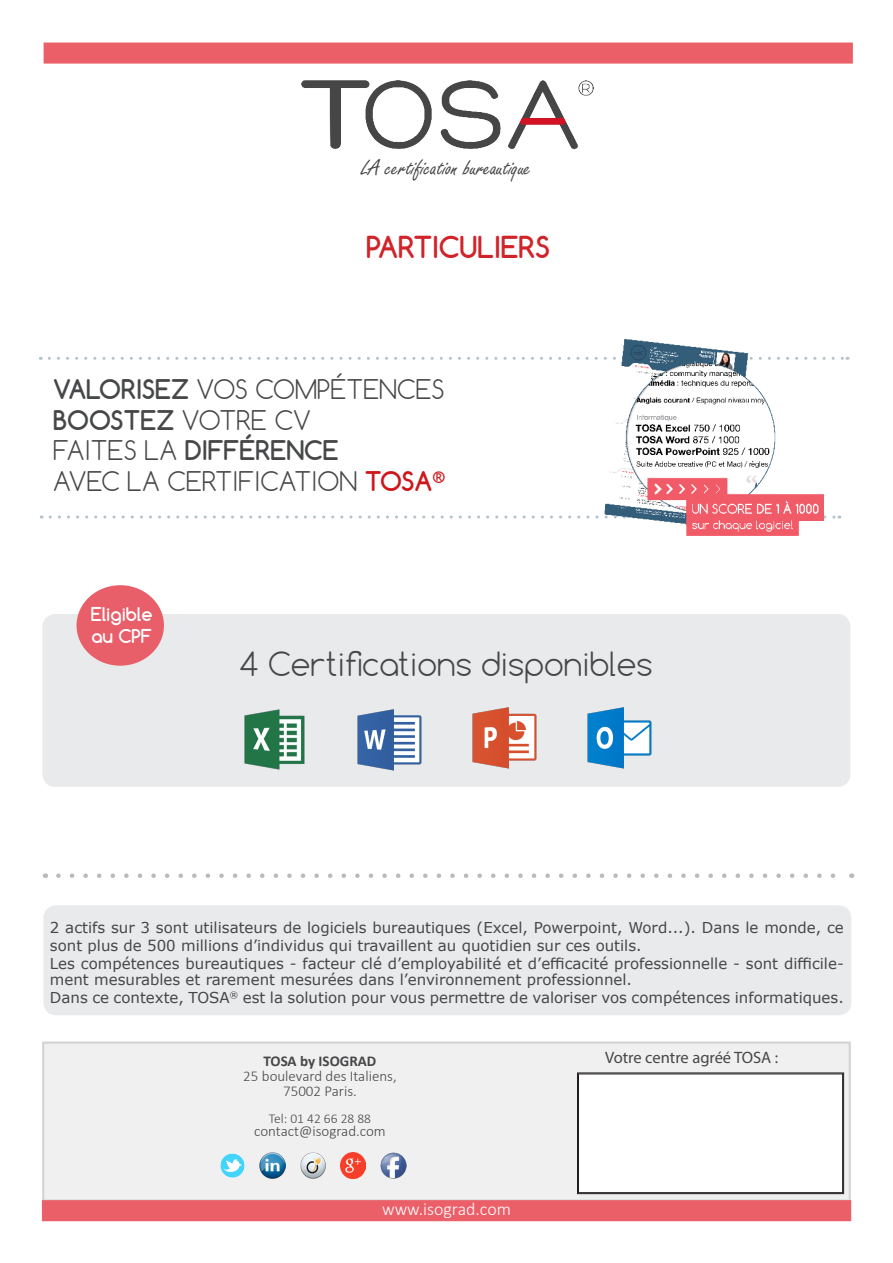
<style>
.page{position:relative;width:893px;height:1263px;background:#fff}
.page>*{position:absolute;margin:0;border:0;box-sizing:border-box;transform-origin:0 0}
.t1{font:300 31.5px "Comfortaa";color:#464748}
.t2{font:700 28.5px "Comfortaa";color:#d1232a}
.t3{font:300 25.5px "Comfortaa";color:#464748}
.t4{font:700 25.5px "Comfortaa";color:#464748}
.t5{font:24px "Freestyle Script";color:#464748}
.t6{font:300 18px "Calibri";color:#fff}
.t7{font:700 18px/21.6px "Comfortaa";color:#fff}
.t8{font:16.5px "Myriad Pro";color:#464748}
.t9{font:15px/18px "Verdana";color:#464748}
.t10{font:300 15px "Calibri";color:#464748}
.t11{font:700 15px "Calibri";color:#464748}
.t12{font:300 13.5px "Calibri";color:#464748}
.s1{font-weight:700}
.s2{font-weight:300}
.s3{font-weight:700;color:#cd171a}
</style>
<div class="page">
<div style="left:43px;top:905px;width:808px;height:110px;background:#e9eaeb;border-radius:13px"></div>
<div style="left:42px;top:1041px;width:809px;height:159px;background:#f0f0f1"></div>
<div style="left:44px;top:1043px;width:805px;height:157px;border:1px solid #d8d9db"></div>
<svg style="left:577px;top:1072px;width:267px;height:122px"></svg>
<div style="left:578px;top:1074px;width:265px;height:119px;border:1px solid #231f20"></div>
<img style="left:380px;top:1152px;width:26px;height:26px">
<img style="left:340px;top:1152px;width:26px;height:26px">
<img style="left:300px;top:1152px;width:26px;height:26px">
<img style="left:220px;top:1152px;width:26px;height:26px">
<img style="left:260px;top:1152px;width:26px;height:26px">
<div style="left:43px;top:1201px;width:807px;height:19px;background:#eb5f69"></div>
<div style="left:42px;top:1200px;width:809px;height:21px;border:2px solid #eb5f69"></div>
<img style="left:301px;top:80px;width:292px;height:70px">
<div style="left:44px;top:43px;width:809px;height:21px;background:#eb5f69;border:2px solid #eb5f69"></div>
<svg style="left:58px;top:873px;width:778px;height:5px"></svg>
<svg style="left:49px;top:357px;width:540px;height:3px"></svg>
<div style="left:43px;top:614px;width:807px;height:173px;background:#e9eaeb;border-radius:13px"></div>
<img style="left:244px;top:709px;width:61px;height:61px">
<img style="left:472px;top:707px;width:65px;height:62px">
<img style="left:357px;top:709px;width:65px;height:62px">
<img style="left:587px;top:707px;width:65px;height:62px">
<svg style="left:50px;top:515px;width:539px;height:3px"></svg>
<div style="left:77px;top:585px;width:87px;height:81px;background:#e85e69;border-radius:50%"></div>
<img style="left:589px;top:339px;width:261px;height:197px">
<p class="t5" style="left:361px;top:154px;width:171px">LA certification bureautique</p>
<p class="t2" style="left:366px;top:229px;width:185px">PARTICULIERS</p>
<p class="t3" style="left:53px;top:373px;width:393px"><span class="s1">VALORISEZ</span> VOS COMPÉTENCES</p>
<p class="t4" style="left:53px;top:404px;width:259px">BOOSTEZ <span class="s2">VOTRE CV</span></p>
<p class="t4" style="left:53px;top:434px;width:287px"><span class="s2">FAITES LA</span> DIFFÉRENCE</p>
<p class="t3" style="left:53px;top:465px;width:393px">AVEC LA CERTIFICATION <span class="s3">TOSA</span><sup>®</sup></p>
<p class="t7" style="left:91px;top:603px;width:63px">Eligible au CPF</p>
<p class="t1" style="left:239px;top:644px;width:415px">4 Certifications disponibles</p>
<p class="t9" style="left:50px;top:918px;width:795px">2 actifs sur 3 sont utilisateurs de logiciels bureautiques (Excel, Powerpoint, Word...). Dans le monde, ce sont plus de 500 millions d’individus qui travaillent au quotidien sur ces outils.</p>
<p class="t9" style="left:50px;top:955px;width:795px;line-height:16.2px">Les compétences bureautiques - facteur clé d’employabilité et d’efficacité professionnelle - sont difficile&shy;ment mesurables et rarement mesurées dans l’environnement professionnel.</p>
<p class="t9" style="left:50px;top:989px;width:795px">Dans ce contexte, TOSA<sup>®</sup> est la solution pour vous permettre de valoriser vos compétences informatiques.</p>
<p class="t11" style="left:264px;top:1050px;width:114px">TOSA by ISOGRAD</p>
<p class="t8" style="left:605px;top:1048px;width:175px">Votre centre agréé TOSA :</p>
<p class="t10" style="left:243px;top:1066px;width:155px">25 boulevard des Italiens,</p>
<p class="t10" style="left:283px;top:1081px;width:75px">75002 Paris.</p>
<p class="t12" style="left:269px;top:1110px;width:104px">Tel: 01 42 66 28 88</p>
<p class="t10" style="left:254px;top:1122px;width:133px">contact@isograd.com</p>
<p class="t6" style="left:382px;top:1198px;width:130px">www.isograd.com</p>
</div>
